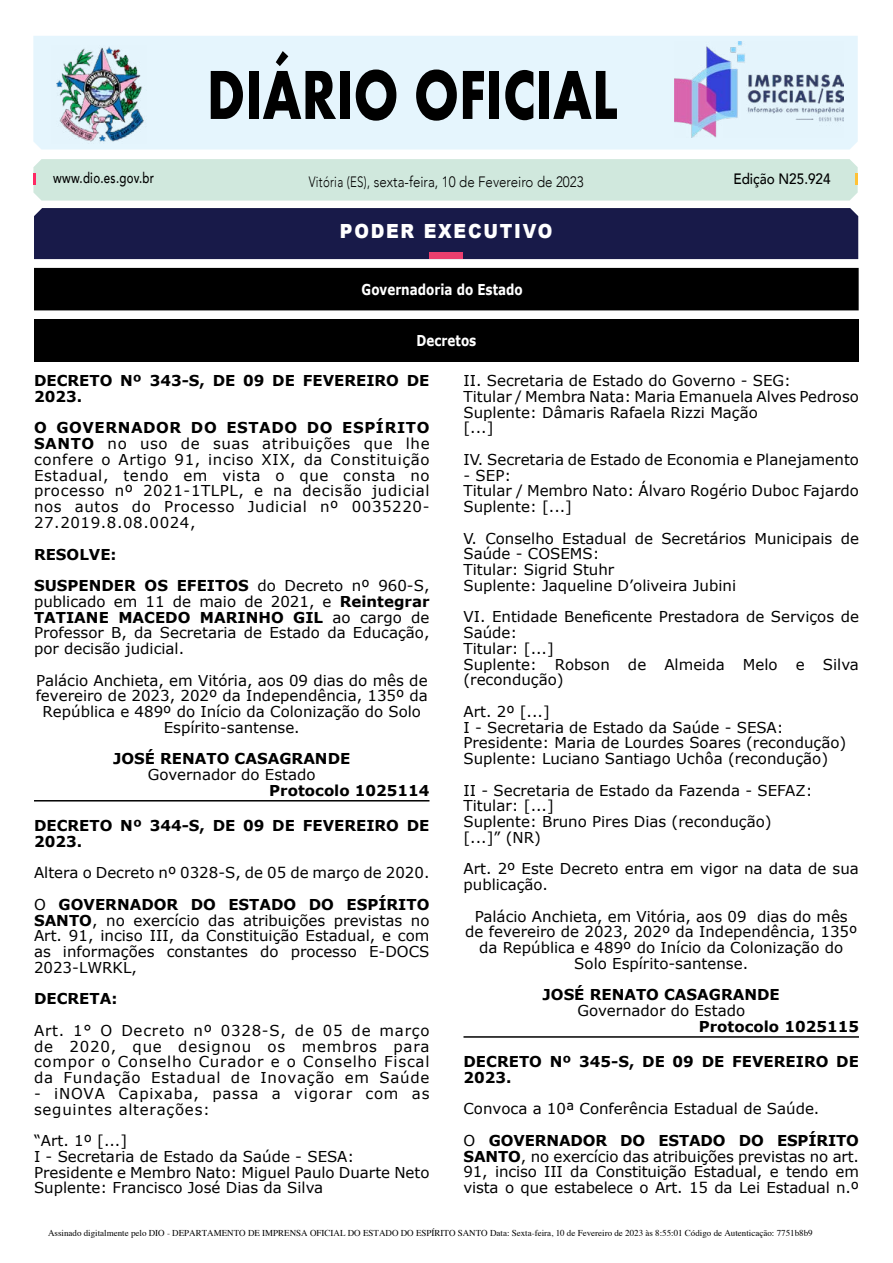
<style>
.page{position:relative;width:893px;height:1263px;background:#fff}
.page>*{position:absolute;margin:0;border:0;box-sizing:border-box;transform-origin:0 0}
.t1{font:700 72px "Aharoni";color:#000;scale:.77 1}
.t2{font:19.5px "Arial MT Black";letter-spacing:.1em;color:#fff;scale:.9 1}
.t3{font:15px/15.8px "Verdana";color:#000}
.t4{font:700 15px/15.8px "Verdana";color:#000}
.t5{font:15px/15.8px "Verdana";letter-spacing:.05em;color:#000}
.t6{font:300 15px "Avenir";color:#000;scale:.77 1}
.t7{font:700 15px "Verdana";color:#fff;scale:.8 1}
.t8{font:500 15px "Avenir";letter-spacing:.025em;color:#000;scale:.77 1}
.t9{font:500 15px "Avenir";color:#000;scale:.9 1}
.t10{font:9px "Times";color:#000}
.s1{font-weight:700}
.s2{font-weight:400}
</style>
<div class="page">
<div style="left:34px;top:208px;width:824px;height:51px;background:#181a49"></div>
<div style="left:429px;top:253px;width:34px;height:6px;background:#ea3e6e"></div>
<div style="left:33px;top:36px;width:825px;height:114px;background:#e5f5fd"></div>
<img style="left:52px;top:45px;width:95px;height:99px">
<div style="left:33px;top:159px;width:825px;height:42px;background:#d0e8dd"></div>
<img style="left:674px;top:42px;width:169px;height:96px">
<hr style="left:34px;top:800px;width:395px;height:1px;background:#000">
<div style="left:34px;top:268px;width:825px;height:42px;background:#000"></div>
<div style="left:34px;top:319px;width:825px;height:43px;background:#000"></div>
<hr style="left:463px;top:1036px;width:396px;height:2px;background:#000">
<h1 class="t1" style="left:207px;top:66px;width:535px">DIÁRIO OFICIAL</h1>
<p class="t8" style="left:53px;top:168px;width:133px">www.dio.es.gov.br</p>
<p class="t6" style="left:309px;top:172px;width:359px">Vitória (ES), sexta-feira, 10 de Fevereiro de 2023</p>
<h2 class="t2" style="left:340px;top:216px;width:238px">PODER EXECUTIVO</h2>
<p class="t7" style="left:362px;top:280px;width:203px">Governadoria do Estado</p>
<p class="t9" style="left:733px;top:169px;width:109px">Edição N25.924</p>
<p class="t7" style="left:417px;top:331px;width:76px">Decretos</p>
<p class="t4" style="left:34px;top:372px;width:397px">DECRETO Nº 343-S, DE 09 DE FEVEREIRO DE<br>2023.</p>
<p class="t3" style="left:34px;top:420px;width:397px;text-align:justify"><span class="s1">O GOVERNADOR DO ESTADO DO ESPÍRITO SANTO</span> no uso de suas atribuições que lhe confere o Artigo 91, inciso XIX, da Constituição Estadual, tendo em vista o que consta no processo nº 2021-1TLPL, e na decisão judicial nos autos do Processo Judicial nº 0035220- 27.2019.8.08.0024,</p>
<p class="t4" style="left:34px;top:538px;width:397px;line-height:31.5px">RESOLVE:<br>SUSPENDER OS EFEITOS <span class="s2">do Decreto nº 960-S,</span></p>
<p class="t3" style="left:34px;top:593px;width:397px;text-align:justify">publicado em 11 de maio de 2021, e <span class="s1">Reintegrar TATIANE MACEDO MARINHO GIL</span> ao cargo de Professor B, da Secretaria de Estado da Educação, por decisão judicial.</p>
<p class="t3" style="left:36px;top:672px;width:394px;text-align:center">Palácio Anchieta, em Vitória, aos 09 dias do mês de fevereiro de 2023, 202º da Independência, 135º da República e 489º do Início da Colonização do Solo Espírito-santense.</p>
<p class="t4" style="left:113px;top:750px;width:239px">JOSÉ RENATO CASAGRANDE</p>
<p class="t3" style="left:148px;top:766px;width:169px">Governador do Estado</p>
<p class="t4" style="left:269px;top:782px;width:162px">Protocolo 1025114</p>
<p class="t4" style="left:34px;top:817px;width:397px">DECRETO Nº 344-S, DE 09 DE FEVEREIRO DE<br>2023.</p>
<p class="t3" style="left:34px;top:856px;width:397px;line-height:31.5px">Altera o Decreto nº 0328-S, de 05 de março de 2020.<br>O <span class="s1">GOVERNADOR DO ESTADO DO ESPÍRITO</span></p>
<p class="t3" style="left:34px;top:912px;width:397px;text-align:justify"><span class="s1">SANTO</span>, no exercício das atribuições previstas no Art. 91, inciso III, da Constituição Estadual, e com as informações constantes do processo E-DOCS 2023-LWRKL,</p>
<p class="t4" style="left:34px;top:990px;width:85px">DECRETA:</p>
<p class="t3" style="left:34px;top:1022px;width:397px;text-align:justify">Art. 1° O Decreto nº 0328-S, de 05 de março de 2020, que designou os membros para compor o Conselho Curador e o Conselho Fiscal da Fundação Estadual de Inovação em Saúde</p>
<p class="t5" style="left:34px;top:1085px;width:397px">- iNOVA Capixaba, passa a vigorar com as seguintes alterações:</p>
<p class="t3" style="left:34px;top:1132px;width:397px">“Art. 1º [...]<br>I - Secretaria de Estado da Saúde - SESA:<br>Presidente e Membro Nato: Miguel Paulo Duarte Neto Suplente: Francisco José Dias da Silva</p>
<p class="t3" style="left:463px;top:372px;width:397px">II. Secretaria de Estado do Governo - SEG:<br>Titular / Membra Nata: Maria Emanuela Alves Pedroso Suplente: Dâmaris Rafaela Rizzi Mação<br>[...]</p>
<p class="t3" style="left:463px;top:451px;width:397px">IV. Secretaria de Estado de Economia e Planejamento</p>
<p class="t3" style="left:463px;top:467px;width:397px">- SEP:<br>Titular / Membro Nato: Álvaro Rogério Duboc Fajardo<br>Suplente: [...]</p>
<p class="t3" style="left:463px;top:530px;width:397px">V. Conselho Estadual de Secretários Municipais de<br>Saúde - COSEMS:<br>Titular: Sigrid Stuhr<br>Suplente: Jaqueline D’oliveira Jubini</p>
<p class="t3" style="left:463px;top:608px;width:397px">VI. Entidade Beneficente Prestadora de Serviços de<br>Saúde:<br>Titular: [...]<br>Suplente: Robson de Almeida Melo e Silva (recondução)</p>
<p class="t3" style="left:463px;top:703px;width:384px">Art. 2º [...]<br>I - Secretaria de Estado da Saúde - SESA:<br>Presidente: Maria de Lourdes Soares (recondução)<br>Suplente: Luciano Santiago Uchôa (recondução)</p>
<p class="t3" style="left:463px;top:782px;width:350px">II - Secretaria de Estado da Fazenda - SEFAZ:<br>Titular: [...]<br>Suplente: Bruno Pires Dias (recondução)<br>[...]” (NR)</p>
<p class="t3" style="left:463px;top:860px;width:397px">Art. 2º Este Decreto entra em vigor na data de sua publicação.</p>
<p class="t3" style="left:465px;top:908px;width:394px;text-align:center">Palácio Anchieta, em Vitória, aos 09 dias do mês de fevereiro de 2023, 202º da Independência, 135º da República e 489º do Início da Colonização do Solo Espírito-santense.</p>
<p class="t4" style="left:543px;top:986px;width:239px">JOSÉ RENATO CASAGRANDE</p>
<p class="t3" style="left:577px;top:1002px;width:169px">Governador do Estado</p>
<p class="t4" style="left:699px;top:1018px;width:162px">Protocolo 1025115</p>
<p class="t4" style="left:463px;top:1053px;width:397px">DECRETO Nº 345-S, DE 09 DE FEVEREIRO DE<br>2023.</p>
<p class="t3" style="left:463px;top:1093px;width:397px;line-height:31.5px">Convoca a 10ª Conferência Estadual de Saúde.<br>O <span class="s1">GOVERNADOR DO ESTADO DO ESPÍRITO</span></p>
<p class="t3" style="left:463px;top:1148px;width:397px;text-align:justify"><span class="s1">SANTO</span>, no exercício das atribuições previstas no art.<br>91, inciso III da Constituição Estadual, e tendo em vista o que estabelece o Art. 15 da Lei Estadual n.º</p>
<p class="t10" style="left:48px;top:1229px;width:766px">Assinado digitalmente pelo DIO - DEPARTAMENTO DE IMPRENSA OFICIAL DO ESTADO DO ESPÍRITO SANTO Data: Sexta-feira, 10 de Fevereiro de 2023 às 8:55:01 Código de Autenticação: 7751b8b9</p>
</div>
